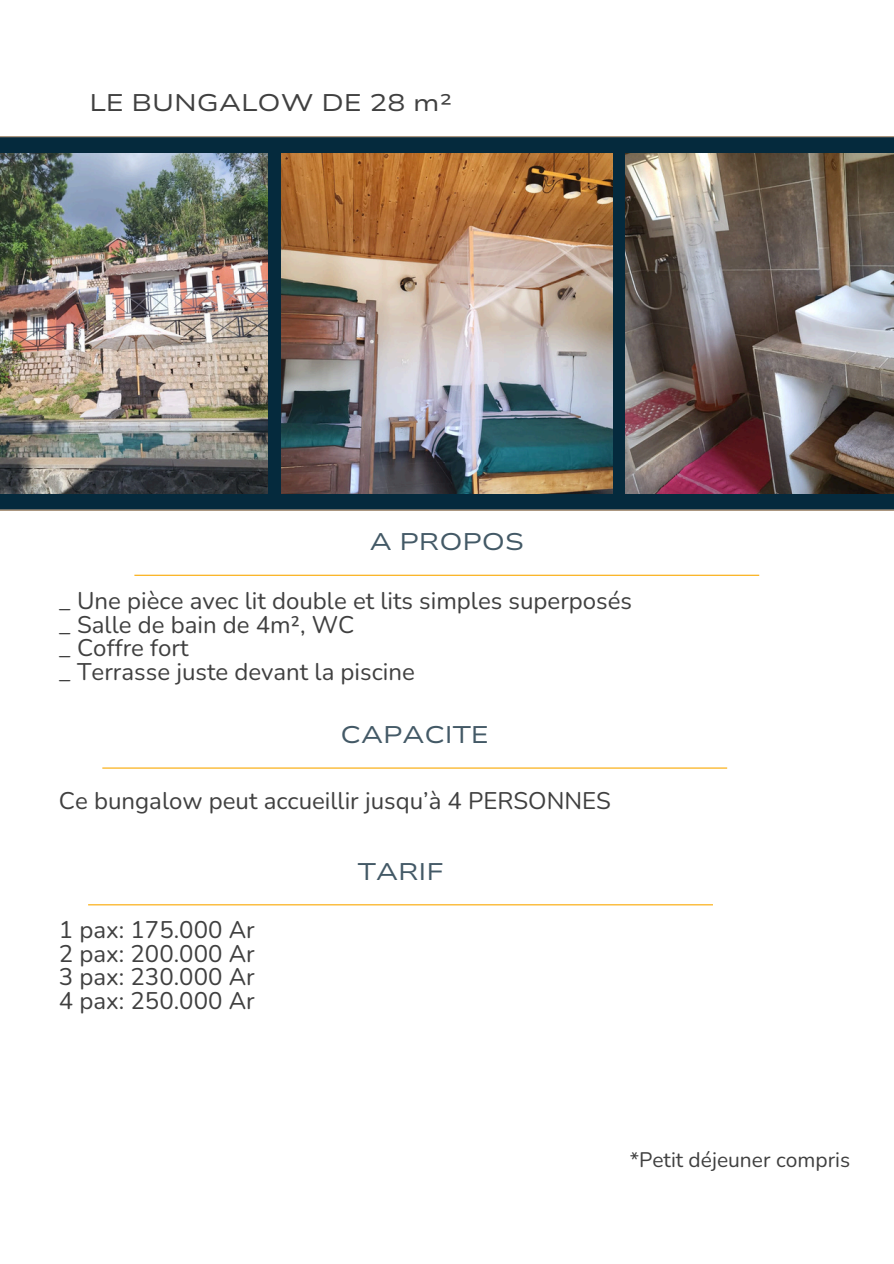
<style>
.page{position:relative;width:894px;height:1264px;background:#fff}
.page>*{position:absolute;margin:0;border:0;box-sizing:border-box;transform-origin:0 0}
.t1{font:24px/23.7px "Nunito";color:#404040}
.t2{font:24px "Nunito Sans 10 pt Expanded";color:#435966}
.t3{font:24px "Nunito Sans 10 pt Expanded";color:#404040}
.t4{font:21px "Nunito";color:#404040}
</style>
<div class="page">
<svg style="left:0;top:136px;width:893px;height:374px;background:#0f3040"></svg>
<img style="left:0;top:153px;width:268px;height:340px">
<img style="left:281px;top:153px;width:331px;height:340px">
<img style="left:625px;top:153px;width:268px;height:340px">
<hr style="left:134px;top:574px;width:625px;height:2px;background:#faa904">
<hr style="left:102px;top:767px;width:625px;height:1px;background:#faa904">
<hr style="left:88px;top:904px;width:624px;height:1px;background:#faa904">
<p class="t3" style="left:89px;top:86px;width:364px">LE BUNGALOW DE 28 m²</p>
<h2 class="t2" style="left:369px;top:526px;width:155px">A PROPOS</h2>
<h1 class="t1" style="left:59px;top:589px;width:574px">_ Une pièce avec lit double et lits simples superposés _ Salle de bain de 4m², WC<br>_ Coffre fort<br>_ Terrasse juste devant la piscine</h1>
<p class="t2" style="left:340px;top:718px;width:150px">CAPACITE</p>
<p class="t1" style="left:59px;top:789px;width:553px">Ce bungalow peut accueillir jusqu’à 4 PERSONNES</p>
<h1 class="t1" style="left:59px;top:918px;width:197px;text-align:justify">1 pax: 175.000 Ar 2 pax: 200.000 Ar 3 pax: 230.000 Ar 4 pax: 250.000 Ar</h1>
<p class="t2" style="left:357px;top:855px;width:87px">TARIF</p>
<h2 class="t4" style="left:629px;top:1145px;width:222px">*Petit déjeuner compris</h2>
</div>
